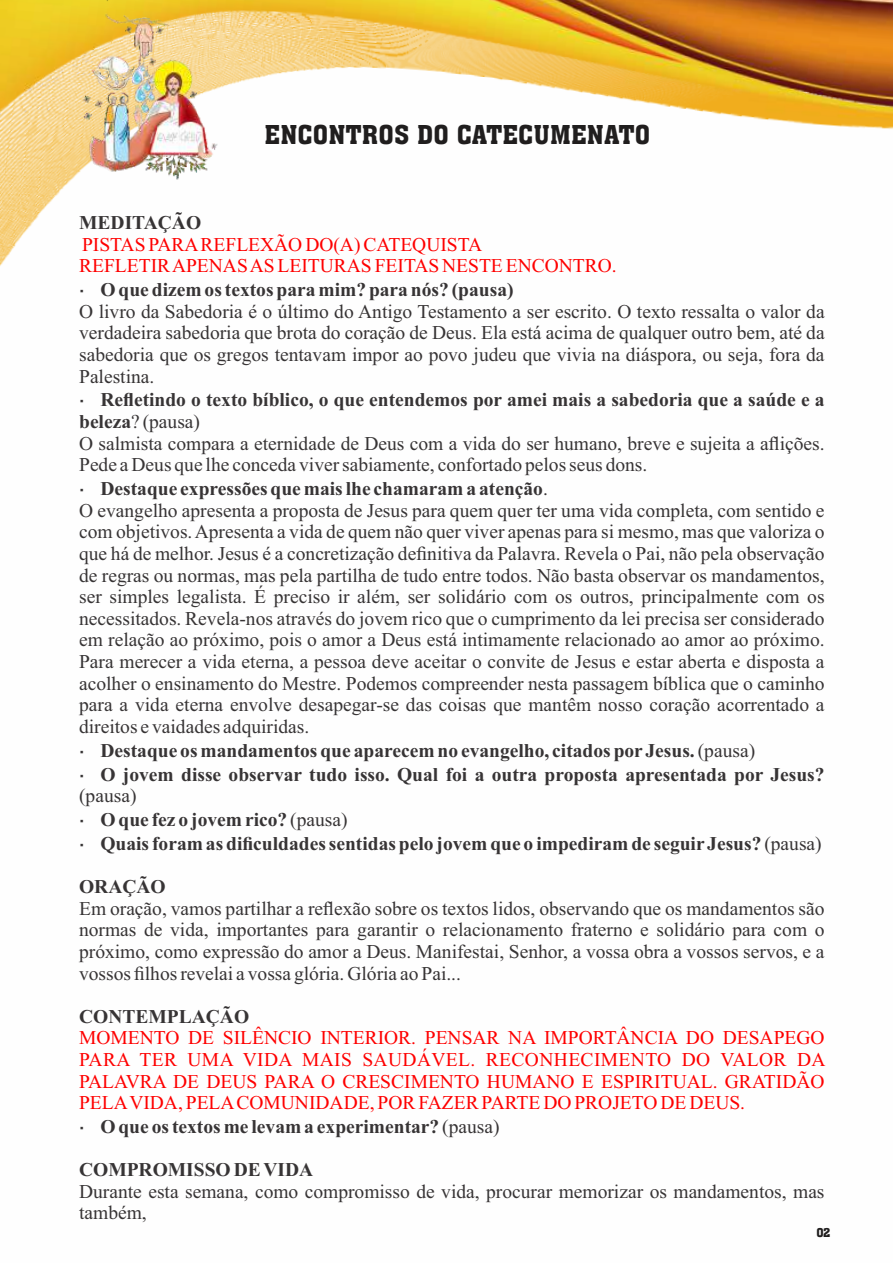
<style>
.page{position:relative;width:893px;height:1263px;background:#fff}
.page>*{position:absolute;margin:0;border:0;box-sizing:border-box;transform-origin:0 0}
.t1{font:25.5px "Aachen BT";color:#201e1e}
.t2{font:19.5px/21.6px "Times New Roman";color:#373435}
.t3{font:700 19.5px/23.9px "Times New Roman";color:#373435}
.t4{font:19.5px/21.6px "Times New Roman";color:#f00}
.t5{font:12px "Aachen BT";color:#201e1e}
.s1{font-weight:700}
.s2{font-weight:400}
</style>
<div class="page">
<img style="left:0;top:0;width:893px;height:266px">
<img style="left:78px;top:0;width:142px;height:193px">
<h1 class="t1" style="left:265px;top:124px;width:387px">ENCONTROS DO CATECUMENATO</h1>
<p class="t3" style="left:79px;top:213px;width:124px">MEDITAÇÃO</p>
<p class="t4" style="left:79px;top:235px;width:539px">PISTAS PARAREFLEXÃO DO(A) CATEQUISTA<br>REFLETIR APENAS AS LEITURAS FEITAS NESTE ENCONTRO.</p>
<p class="t3" style="left:100px;top:280px;width:415px">O que dizem os textos para mim? para nós? (pausa)</p>
<p class="t2" style="left:79px;top:302px;width:747px;text-align:justify">O livro da Sabedoria é o último do Antigo Testamento a ser escrito. O texto ressalta o valor da verdadeira sabedoria que brota do coração de Deus. Ela está acima de qualquer outro bem, até da sabedoria que os gregos tentavam impor ao povo judeu que vivia na diáspora, ou seja, fora da Palestina.</p>
<p class="t2" style="left:79px;top:391px;width:747px;text-indent:21px"><span class="s1">Refletindo o texto bíblico, o que entendemos por amei mais a sabedoria que a saúde e a beleza</span>? (pausa)<br>O salmista compara a eternidade de Deus com a vida do ser humano, breve e sujeita a aflições.<br>Pede a Deus que lhe conceda viver sabiamente, confortado pelos seus dons.</p>
<p class="t2" style="left:79px;top:480px;width:747px;text-indent:21px"><span class="s1">Destaque expressões que mais lhe chamaram a atenção</span>.<br>O evangelho apresenta a proposta de Jesus para quem quer ter uma vida completa, com sentido e com objetivos. Apresenta a vida de quem não quer viver apenas para si mesmo, mas que valoriza o que há de melhor. Jesus é a concretização definitiva da Palavra. Revela o Pai, não pela observação de regras ou normas, mas pela partilha de tudo entre todos. Não basta observar os mandamentos, ser simples legalista. É preciso ir além, ser solidário com os outros, principalmente com os necessitados. Revela-nos através do jovem rico que o cumprimento da lei precisa ser considerado em relação ao próximo, pois o amor a Deus está intimamente relacionado ao amor ao próximo.<br>Para merecer a vida eterna, a pessoa deve aceitar o convite de Jesus e estar aberta e disposta a acolher o ensinamento do Mestre. Podemos compreender nesta passagem bíblica que o caminho para a vida eterna envolve desapegar-se das coisas que mantêm nosso coração acorrentado a direitos e vaidades adquiridas.</p>
<p class="t3" style="left:100px;top:740px;width:726px">Destaque os mandamentos que aparecem no evangelho, citados por Jesus.<span class="s2">(pausa)<br></span>O jovem disse observar tudo isso. Qual foi a outra proposta apresentada por Jesus?</p>
<p class="t3" style="left:100px;top:786px;width:723px;text-indent:-21px"><span class="s2">(pausa)<br></span>O que fez o jovem rico? <span class="s2">(pausa)<br></span>Quais foram as dificuldades sentidas pelo jovem que o impediram de seguir Jesus? <span class="s2">(pausa)</span></p>
<p class="t3" style="left:79px;top:877px;width:88px">ORAÇÃO</p>
<p class="t2" style="left:79px;top:899px;width:747px;text-align:justify">Em oração, vamos partilhar a reflexão sobre os textos lidos, observando que os mandamentos são normas de vida, importantes para garantir o relacionamento fraterno e solidário para com o próximo, como expressão do amor a Deus. Manifestai, Senhor, a vossa obra a vossos servos, e a vossos filhos revelai a vossa glória. Glória ao Pai...</p>
<p class="t3" style="left:79px;top:1006px;width:172px">CONTEMPLAÇÃO</p>
<p class="t4" style="left:79px;top:1029px;width:748px;text-align:justify">MOMENTO DE SILÊNCIO INTERIOR. PENSAR NA IMPORTÂNCIA DO DESAPEGO PARA TER UMA VIDA MAIS SAUDÁVEL. RECONHECIMENTO DO VALOR DA PALAVRA DE DEUS PARA O CRESCIMENTO HUMANO E ESPIRITUAL. GRATIDÃO PELAVIDA, PELACOMUNIDADE, POR FAZER PARTE DO PROJETO DE DEUS.</p>
<p class="t3" style="left:100px;top:1116px;width:401px">O que os textos me levam a experimentar? <span class="s2">(pausa)</span></p>
<p class="t3" style="left:79px;top:1160px;width:236px">COMPROMISSO DE VIDA</p>
<p class="t2" style="left:79px;top:1182px;width:747px">Durante esta semana, como compromisso de vida, procurar memorizar os mandamentos, mas também,</p>
<p class="t5" style="left:816px;top:1227px;width:16px">02</p>
</div>
